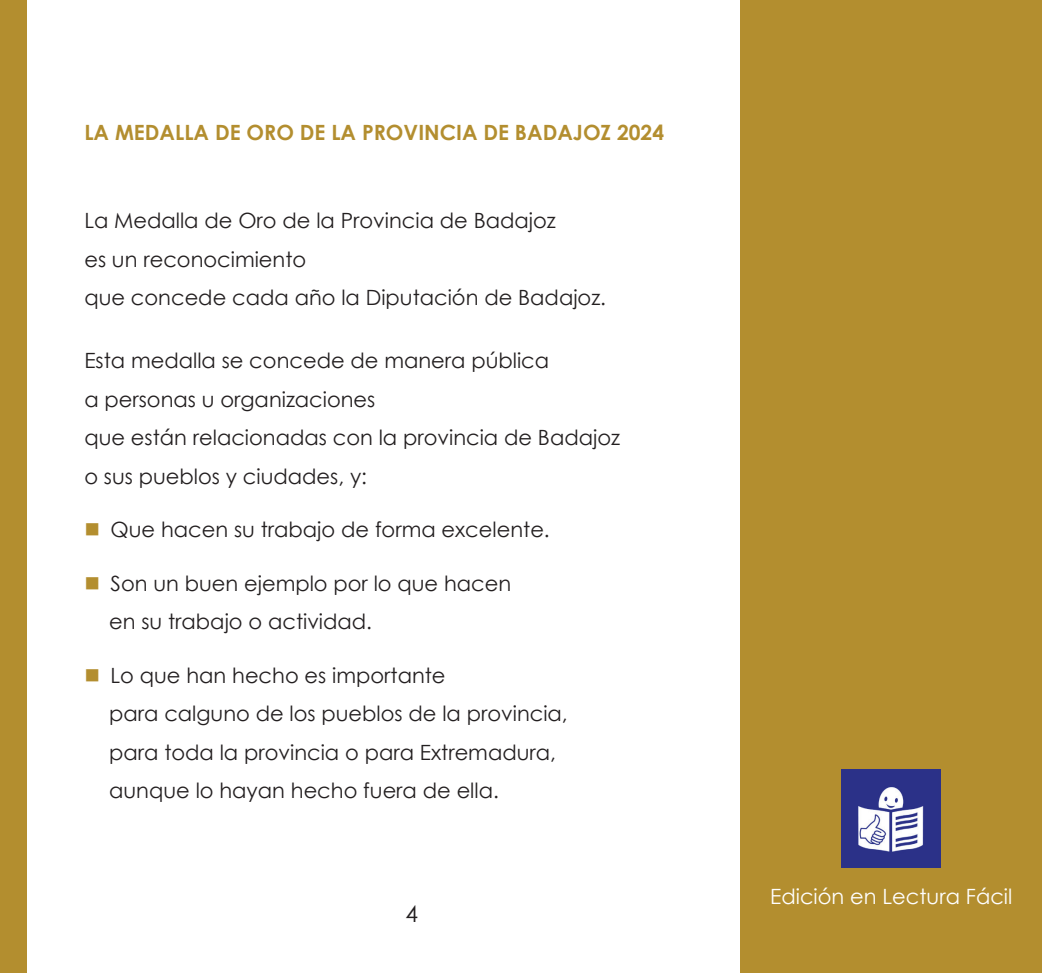
<style>
.page{position:relative;width:1042px;height:973px;background:#fff}
.page>*{position:absolute;margin:0;border:0;box-sizing:border-box;transform-origin:0 0}
.t1{font:22.75px "Century Gothic";color:#231f20}
.t2{font:21px/38.5px "Century Gothic";color:#231f20}
.t3{font:700 21px "Century Gothic";color:#b38e2f}
.t4{font:21px "Century Gothic";color:#fff}
</style>
<div class="page">
<div style="left:740px;top:0;width:302px;height:972px;background:#b38e2f"></div>
<div style="left:0;top:0;width:26px;height:972px;background:#b38e2f"></div>
<img style="left:841px;top:769px;width:100px;height:98px">
<p class="t3" style="left:84px;top:116px;width:63px">LA MEDALLA</p>
<p class="t3" style="left:215px;top:116px;width:48px">DE ORO</p>
<p class="t3" style="left:300px;top:116px;width:131px">DE LA PROVINCIA</p>
<p class="t3" style="left:483px;top:116px;width:60px">DE BADA</p>
<p class="t3" style="left:573px;top:116px;width:93px">JOZ 2024</p>
<p class="t2" style="left:84px;top:201px;width:523px">La Medalla de Oro de la Provincia de Badajoz<br>es un reconocimiento<br>que concede cada año la Diputación de Badajoz.</p>
<p class="t2" style="left:84px;top:341px;width:537px">Esta medalla se concede de manera pública<br>a personas u organizaciones<br>que están relacionadas con la provincia de Badajoz o sus pueblos y ciudades, y:</p>
<p class="t2" style="left:111px;top:510px;width:441px">Que hacen su trabajo de forma excelente.</p>
<p class="t2" style="left:109px;top:563px;width:404px">Son un buen ejemplo por lo que hacen en su trabajo o actividad.</p>
<p class="t2" style="left:109px;top:655px;width:460px">Lo que han hecho es importante<br>para calguno de los pueblos de la provincia, para toda la provincia o para Extremadura, aunque lo hayan hecho fuera de ella.</p>
<p class="t1" style="left:405px;top:897px;width:14px">4</p>
<p class="t4" style="left:770px;top:881px;width:244px">Edición en Lectura Fácil</p>
</div>
